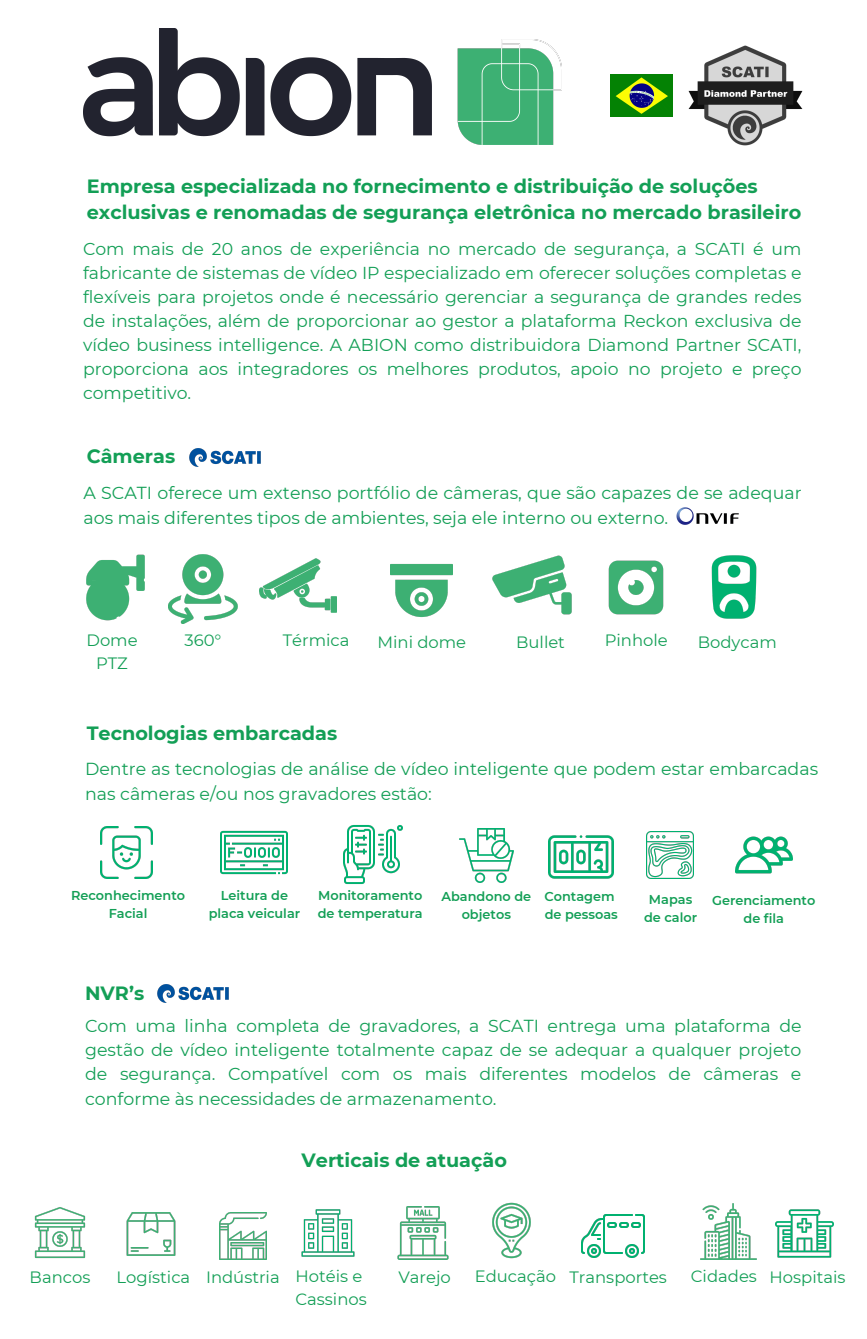
<style>
.page{position:relative;width:867px;height:1339px;background:#fff}
.page>*{position:absolute;margin:0;border:0;box-sizing:border-box;transform-origin:0 0}
.t1{font:700 19.18px/26.8px "Montserrat";color:#139f56}
.t2{font:17.39px/24.1px "Montserrat";color:#139f56}
.t3{font:17.25px/24.1px "Montserrat";color:#139f56;text-align:justify}
.t4{font:16.41px "Montserrat";color:#139f56}
.t5{font:600 12.85px/17.8px "Montserrat";color:#139f56;text-align:center}
</style>
<div class="page">
<img style="left:86px;top:554px;width:59px;height:67px">
<img style="left:168px;top:554px;width:69px;height:69px">
<img style="left:260px;top:558px;width:76px;height:55px">
<img style="left:390px;top:564px;width:62px;height:53px">
<img style="left:492px;top:555px;width:79px;height:60px">
<img style="left:608px;top:560px;width:56px;height:55px">
<img style="left:492px;top:1202px;width:39px;height:57px">
<img style="left:126px;top:1212px;width:50px;height:44px">
<img style="left:219px;top:1212px;width:47px;height:47px">
<img style="left:397px;top:1207px;width:52px;height:52px">
<img style="left:34px;top:1207px;width:52px;height:52px">
<img style="left:700px;top:1203px;width:55px;height:56px">
<img style="left:581px;top:1214px;width:63px;height:44px">
<img style="left:301px;top:1209px;width:53px;height:48px">
<img style="left:775px;top:1209px;width:58px;height:49px">
<img style="left:101px;top:826px;width:51px;height:52px">
<img style="left:221px;top:830px;width:66px;height:45px">
<img style="left:343px;top:825px;width:60px;height:59px">
<img style="left:459px;top:829px;width:54px;height:53px">
<img style="left:548px;top:835px;width:65px;height:44px">
<img style="left:646px;top:831px;width:47px;height:48px">
<img style="left:735px;top:836px;width:56px;height:38px">
<img style="left:711px;top:555px;width:46px;height:64px">
<img style="left:688px;top:45px;width:115px;height:101px">
<img style="left:83px;top:29px;width:478px;height:116px">
<img style="left:610px;top:74px;width:62px;height:42px">
<img style="left:189px;top:448px;width:71px;height:18px">
<img style="left:676px;top:508px;width:63px;height:17px">
<img style="left:157px;top:985px;width:71px;height:17px">
<p class="t1" style="left:87px;top:172px;width:715px">Empresa especializada no fornecimento e distribuição de soluções exclusivas e renomadas de segurança eletrônica no mercado brasileiro</p>
<p class="t3" style="left:83px;top:236px;width:719px">Com mais de 20 anos de experiência no mercado de segurança, a SCATI é um fabricante de sistemas de vídeo IP especializado em oferecer soluções completas e flexíveis para projetos onde é necessário gerenciar a segurança de grandes redes de instalações, além de proporcionar ao gestor a plataforma Reckon exclusiva de vídeo business intelligence. A ABION como distribuidora Diamond Partner SCATI, proporciona aos integradores os melhores produtos, apoio no projeto e preço competitivo.</p>
<p class="t1" style="left:87px;top:443px;width:90px">Câmeras</p>
<p class="t2" style="left:84px;top:481px;width:719px">A SCATI oferece um extenso portfólio de câmeras, que são capazes de se adequar aos mais diferentes tipos de ambientes, seja ele interno ou externo.</p>
<p class="t4" style="left:86px;top:630px;width:53px">Dome</p>
<p class="t4" style="left:96px;top:653px;width:33px">PTZ</p>
<p class="t4" style="left:184px;top:630px;width:38px">360°</p>
<p class="t4" style="left:283px;top:630px;width:68px">Térmica</p>
<p class="t4" style="left:377px;top:632px;width:90px">Mini dome</p>
<p class="t4" style="left:516px;top:632px;width:50px">Bullet</p>
<p class="t4" style="left:604px;top:630px;width:64px">Pinhole</p>
<p class="t1" style="left:87px;top:720px;width:252px">Tecnologias embarcadas</p>
<p class="t4" style="left:697px;top:632px;width:80px">Bodycam</p>
<p class="t2" style="left:85px;top:757px;width:734px">Dentre as tecnologias de análise de vídeo inteligente que podem estar embarcadas nas câmeras e/ou nos gravadores estão:</p>
<p class="t5" style="left:71px;top:886px;width:116px">Reconhecimento<br>Facial</p>
<p class="t5" style="left:221px;top:886px;width:69px">Leitura de</p>
<p class="t5" style="left:209px;top:904px;width:93px">placa veicular</p>
<p class="t5" style="left:317px;top:886px;width:106px;text-align:left">Monitoramento de temperatura</p>
<p class="t5" style="left:441px;top:888px;width:91px">Abandono de objetos</p>
<p class="t5" style="left:544px;top:888px;width:72px">Contagem</p>
<p class="t5" style="left:544px;top:906px;width:75px">de pessoas</p>
<p class="t5" style="left:648px;top:890px;width:45px">Mapas</p>
<p class="t5" style="left:644px;top:908px;width:55px">de calor</p>
<p class="t5" style="left:712px;top:891px;width:105px">Gerenciamento</p>
<p class="t5" style="left:743px;top:909px;width:42px">de fila</p>
<p class="t1" style="left:85px;top:980px;width:61px">NVR’s</p>
<p class="t2" style="left:85px;top:1014px;width:717px;text-align:justify">Com uma linha completa de gravadores, a SCATI entrega uma plataforma de gestão de vídeo inteligente totalmente capaz de se adequar a qualquer projeto de segurança. Compatível com os mais diferentes modelos de câmeras e conforme às necessidades de armazenamento.</p>
<p class="t1" style="left:301px;top:1147px;width:207px">Verticais de atuação</p>
<p class="t4" style="left:30px;top:1267px;width:62px">Bancos</p>
<p class="t4" style="left:117px;top:1267px;width:75px">Logística</p>
<p class="t4" style="left:206px;top:1267px;width:75px">Indústria</p>
<p class="t4" style="left:295px;top:1266px;width:68px">Hotéis e</p>
<p class="t4" style="left:295px;top:1288px;width:73px">Cassinos</p>
<p class="t4" style="left:398px;top:1267px;width:54px">Varejo</p>
<p class="t4" style="left:474px;top:1266px;width:83px">Educação</p>
<p class="t4" style="left:569px;top:1267px;width:99px">Transportes</p>
<p class="t4" style="left:690px;top:1266px;width:68px">Cidades</p>
<p class="t4" style="left:769px;top:1267px;width:77px">Hospitais</p>
</div>
